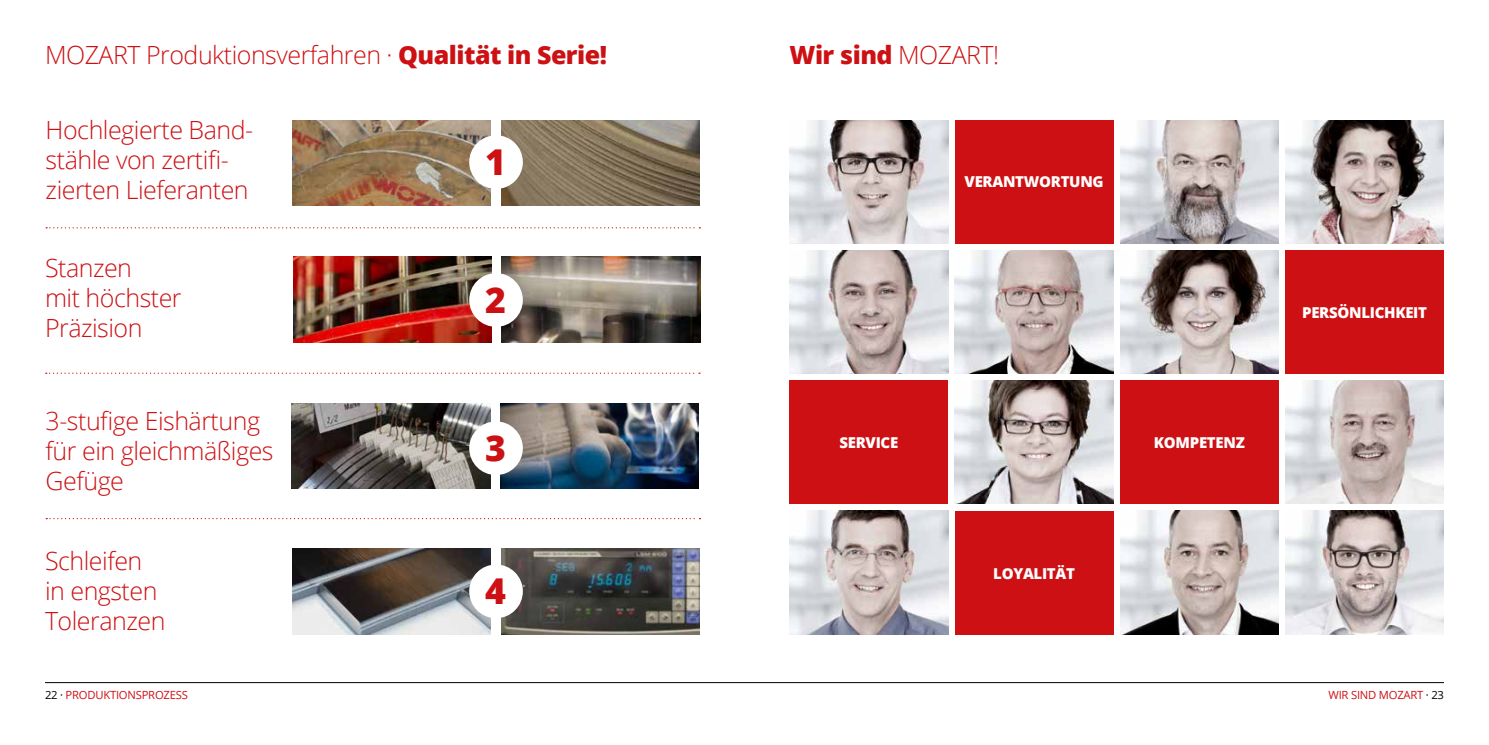
<style>
.page{position:relative;width:1489px;height:745px;background:#fff}
.page>*{position:absolute;margin:0;border:0;box-sizing:border-box;transform-origin:0 0}
.t1{font:800 35.5px "Open Sans";color:#cd1013}
.t2{font:300 25px/30px "Open Sans";letter-spacing:-.02em;color:#cd1013}
.t3{font:800 25px "Open Sans";letter-spacing:-.02em;color:#cd1013}
.t4{font:800 15px "Open Sans";letter-spacing:-.02em;color:#fff}
.t5{font:11.25px "Open Sans";letter-spacing:-.02em;color:#cd1013}
.s1{font-weight:800}
.s2{font-weight:300}
.s3{color:#000}
</style>
<div class="page">
<hr style="left:45px;top:682px;width:1398px;height:1px;background:#000">
<svg style="left:46px;top:227px;width:654px;height:1px"></svg>
<svg style="left:46px;top:372px;width:654px;height:1px"></svg>
<svg style="left:46px;top:518px;width:654px;height:1px"></svg>
<img style="left:292px;top:120px;width:199px;height:86px">
<img style="left:501px;top:120px;width:198px;height:86px">
<img style="left:293px;top:256px;width:198px;height:86px">
<img style="left:501px;top:256px;width:199px;height:86px">
<img style="left:292px;top:403px;width:198px;height:85px">
<img style="left:500px;top:403px;width:198px;height:85px">
<img style="left:292px;top:548px;width:199px;height:85px">
<img style="left:501px;top:548px;width:198px;height:85px">
<div style="left:469px;top:135px;width:54px;height:54px;background:#fff;border-radius:50%"></div>
<div style="left:469px;top:273px;width:54px;height:53px;background:#fff;border-radius:50%"></div>
<div style="left:469px;top:421px;width:54px;height:53px;background:#fff;border-radius:50%"></div>
<div style="left:469px;top:564px;width:54px;height:53px;background:#fff;border-radius:50%"></div>
<img style="left:789px;top:120px;width:159px;height:123px">
<div style="left:954px;top:120px;width:159px;height:123px;background:#cd1013"></div>
<img style="left:1120px;top:120px;width:158px;height:123px">
<img style="left:1285px;top:120px;width:158px;height:123px">
<img style="left:789px;top:250px;width:159px;height:123px">
<img style="left:954px;top:250px;width:159px;height:123px">
<img style="left:1120px;top:250px;width:158px;height:123px">
<div style="left:1285px;top:250px;width:158px;height:123px;background:#cd1013"></div>
<div style="left:789px;top:380px;width:159px;height:123px;background:#cd1013"></div>
<img style="left:954px;top:380px;width:159px;height:123px">
<div style="left:1119px;top:380px;width:159px;height:123px;background:#cd1013"></div>
<img style="left:1285px;top:380px;width:158px;height:123px">
<img style="left:789px;top:510px;width:159px;height:123px">
<div style="left:954px;top:510px;width:159px;height:123px;background:#cd1013"></div>
<img style="left:1120px;top:510px;width:158px;height:123px">
<img style="left:1285px;top:510px;width:158px;height:123px">
<p class="t2" style="left:45px;top:39px;width:563px">MOZART Produktionsverfahren · <span class="s1">Qualität in Serie!</span></p>
<p class="t2" style="left:46px;top:114px;width:209px">Hochlegierte Band&shy;stähle von zertifi&shy;zierten Lieferanten</p>
<p class="t2" style="left:45px;top:251px;width:138px">Stanzen<br>mit höchster<br>Präzision</p>
<p class="t2" style="left:46px;top:405px;width:229px">3-stufige Eishärtung für ein gleichmäßiges<br>Gefüge</p>
<p class="t2" style="left:45px;top:545px;width:122px">Schleifen in engsten<br>Toleranzen</p>
<h1 class="t1" style="left:485px;top:135px;width:22px">1</h1>
<h1 class="t1" style="left:485px;top:273px;width:22px">2</h1>
<h1 class="t1" style="left:485px;top:421px;width:22px">3</h1>
<h1 class="t1" style="left:485px;top:564px;width:22px">4</h1>
<p class="t3" style="left:789px;top:36px;width:211px">Wir sind <span class="s2">MOZART!</span></p>
<p class="t4" style="left:964px;top:170px;width:140px">VERANTWORTUNG</p>
<p class="t4" style="left:839px;top:431px;width:60px">SERVICE</p>
<p class="t4" style="left:1153px;top:431px;width:92px">KOMPETENZ</p>
<p class="t4" style="left:993px;top:561px;width:83px">LOYALITÄT</p>
<p class="t4" style="left:1301px;top:301px;width:126px">PERSÖNLICHKEIT</p>
<p class="t5" style="left:45px;top:686px;width:144px"><span class="s3">22 ·</span> PRODUKTIONSPROZESS</p>
<p class="t5" style="left:1328px;top:686px;width:117px">WIR SIND MOZART <span class="s3">· 23</span></p>
</div>
